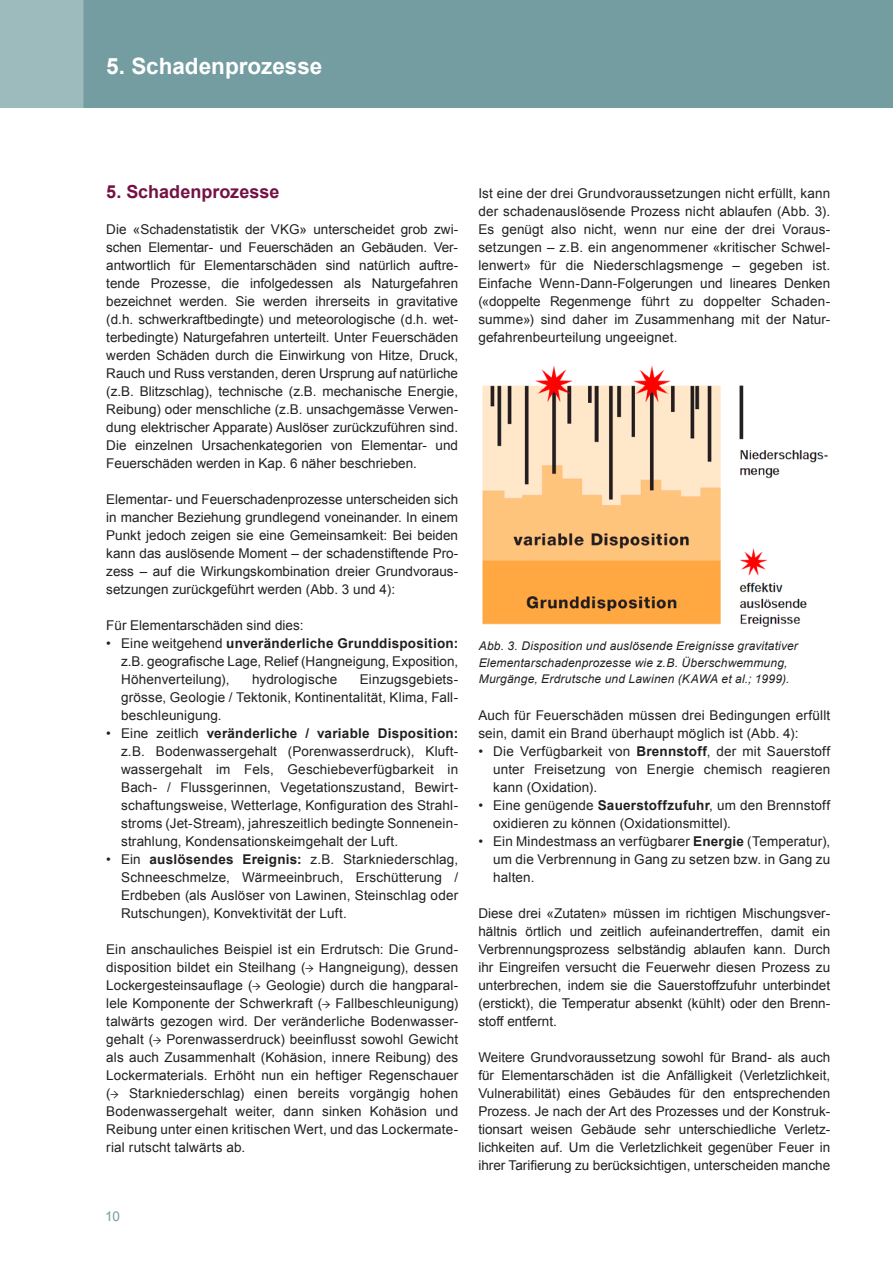
<style>
.page{position:relative;width:893px;height:1263px;background:#fff}
.page>*{position:absolute;margin:0;border:0;box-sizing:border-box;transform-origin:0 0}
.t1{font:700 22.5px "Arial";color:#fff}
.t2{font:700 18px "Arial";color:#731243}
.t3{font:13.5px/18px "Arial";letter-spacing:.01em;color:#231f20;text-align:justify}
.t4{font:13.5px "Arial";color:#749da1}
.t5{font:italic 12px/16.5px "Arial";letter-spacing:.015em;color:#231f20}
.s1{font-weight:700}
.s2{font-family:"Minion Pro"}
</style>
<div class="page">
<div style="left:83px;top:0;width:810px;height:108px;background:#749da1"></div>
<div style="left:0;top:0;width:83px;height:108px;background:#9dbabd"></div>
<img style="left:482px;top:365px;width:346px;height:261px">
<h1 class="t1" style="left:106px;top:51px;width:217px">5. Schadenprozesse</h1>
<h2 class="t2" style="left:106px;top:180px;width:175px">5. Schadenprozesse</h2>
<p class="t3" style="left:106px;top:220px;width:353px">Die «Schadenstatistik der VKG» unterscheidet grob zwi&shy;schen Elementar- und Feuerschäden an Gebäuden. Ver&shy;antwortlich für Elementarschäden sind natürlich auftre&shy;tende Prozesse, die infolgedessen als Naturgefahren bezeichnet werden. Sie werden ihrerseits in gravitative (d.h. schwerkraftbedingte) und meteorologische (d.h. wet&shy;terbedingte) Naturgefahren unterteilt. Unter Feuerschäden werden Schäden durch die Einwirkung von Hitze, Druck, Rauch und Russ verstanden, deren Ursprung auf natürliche (z.B. Blitzschlag), technische (z.B. mechanische Energie, Reibung) oder menschliche (z.B. unsachgemässe Verwen&shy;dung elektrischer Apparate) Auslöser zurückzuführen sind.<br>Die einzelnen Ursachenkategorien von Elementar- und Feuerschäden werden in Kap. 6 näher beschrieben.</p>
<p class="t3" style="left:106px;top:490px;width:353px">Elementar- und Feuerschadenprozesse unterscheiden sich in mancher Beziehung grundlegend voneinander. In einem Punkt jedoch zeigen sie eine Gemeinsamkeit: Bei beiden kann das auslösende Moment – der schadenstiftende Pro&shy;zess – auf die Wirkungskombination dreier Grundvoraus&shy;setzungen zurückgeführt werden (Abb. 3 und 4):</p>
<p class="t3" style="left:106px;top:616px;width:199px">Für Elementarschäden sind dies:</p>
<p class="t3" style="left:121px;top:634px;width:338px;text-indent:-15px">• Eine weitgehend <span class="s1">unveränderliche Grunddisposition: </span>z.B. geografische Lage, Relief (Hangneigung, Exposition, Höhenverteilung),</p>
<p class="t3" style="left:121px;top:670px;width:338px;text-indent:239px">Einzugsgebiets&shy;grösse, Geologie / Tektonik, Kontinentalität, Klima, Fall&shy;beschleunigung.</p>
<p class="t3" style="left:121px;top:724px;width:338px;text-indent:-15px">• Eine zeitlich <span class="s1">veränderliche / variable Disposition: </span>z.B. Bodenwassergehalt (Porenwasserdruck), Kluft&shy;wassergehalt im Fels, Geschiebeverfügbarkeit in Bach- / Flussgerinnen, Vegetationszustand, Bewirt&shy;schaftungsweise, Wetterlage, Konfiguration des Strahl&shy;stroms (Jet-Stream), jahreszeitlich bedingte Sonnenein&shy;strahlung, Kondensationskeimgehalt der Luft.</p>
<p class="t3" style="left:121px;top:850px;width:338px;text-indent:-15px">• Ein <span class="s1">auslösendes Ereignis:</span> z.B. Starkniederschlag, Schneeschmelze, Wärmeeinbruch, Erschütterung / Erdbeben (als Auslöser von Lawinen, Steinschlag oder Rutschungen), Konvektivität der Luft.</p>
<p class="t3" style="left:106px;top:940px;width:353px">Ein anschauliches Beispiel ist ein Erdrutsch: Die Grund&shy;disposition bildet ein Steilhang (<span class="s2">→</span> Hangneigung), dessen Lockergesteinsauflage (<span class="s2">→</span> Geologie) durch die hangparal&shy;lele Komponente der Schwerkraft (<span class="s2">→</span> Fallbeschleunigung) talwärts gezogen wird. Der veränderliche Bodenwasser&shy;gehalt (<span class="s2">→</span> Porenwasserdruck) beeinflusst sowohl Gewicht als auch Zusammenhalt (Kohäsion, innere Reibung) des Lockermaterials. Erhöht nun ein heftiger Regenschauer (<span class="s2">→</span> Starkniederschlag) einen bereits vorgängig hohen Bodenwassergehalt weiter, dann sinken Kohäsion und Reibung unter einen kritischen Wert, und das Lockermate&shy;rial rutscht talwärts ab.</p>
<p class="t3" style="left:252px;top:670px;width:87px">hydrologische</p>
<p class="t4" style="left:105px;top:1207px;width:17px">10</p>
<p class="t3" style="left:478px;top:184px;width:353px">Ist eine der drei Grundvoraussetzungen nicht erfüllt, kann der schadenauslösende Prozess nicht ablaufen (Abb. 3).<br>Es genügt also nicht, wenn nur eine der drei Voraus&shy;setzungen – z.B. ein angenommener «kritischer Schwel&shy;lenwert» für die Niederschlagsmenge – gegeben ist.<br>Einfache Wenn-Dann-Folgerungen und lineares Denken («doppelte Regenmenge führt zu doppelter Schaden&shy;summe») sind daher im Zusammenhang mit der Natur&shy;gefahrenbeurteilung ungeeignet.</p>
<p class="t5" style="left:479px;top:638px;width:321px">Abb. 3. Disposition und auslösende Ereignisse gravitativer<br>Elementarschadenprozesse wie z.B. Überschwemmung,<br>Murgänge, Erdrutsche und Lawinen (KAWA et al.; 1999).</p>
<p class="t3" style="left:478px;top:706px;width:353px">Auch für Feuerschäden müssen drei Bedingungen erfüllt sein, damit ein Brand überhaupt möglich ist (Abb. 4):</p>
<p class="t3" style="left:493px;top:742px;width:338px;text-indent:-15px">• Die Verfügbarkeit von <span class="s1">Brennstoff</span>, der mit Sauerstoff unter Freisetzung von Energie chemisch reagieren kann (Oxidation).</p>
<p class="t3" style="left:493px;top:796px;width:338px;text-indent:-15px">• Eine genügende <span class="s1">Sauerstoffzufuhr</span>, um den Brennstoff oxidieren zu können (Oxidationsmittel).</p>
<p class="t3" style="left:493px;top:832px;width:338px;text-indent:-15px">• Ein Mindestmass an verfügbarer <span class="s1">Energie</span> (Temperatur), um die Verbrennung in Gang zu setzen bzw. in Gang zu halten.</p>
<p class="t3" style="left:478px;top:904px;width:353px">Diese drei «Zutaten» müssen im richtigen Mischungsver&shy;hältnis örtlich und zeitlich aufeinandertreffen, damit ein Verbrennungsprozess selbständig ablaufen kann. Durch ihr Eingreifen versucht die Feuerwehr diesen Prozess zu unterbrechen, indem sie die Sauerstoffzufuhr unterbindet (erstickt), die Temperatur absenkt (kühlt) oder den Brenn&shy;stoff entfernt.</p>
<p class="t3" style="left:478px;top:1048px;width:353px">Weitere Grundvoraussetzung sowohl für Brand- als auch für Elementarschäden ist die Anfälligkeit (Verletzlichkeit, Vulnerabilität) eines Gebäudes für den entsprechenden Prozess. Je nach der Art des Prozesses und der Konstruk&shy;tionsart weisen Gebäude sehr unterschiedliche Verletz&shy;lichkeiten auf. Um die Verletzlichkeit gegenüber Feuer in ihrer Tarifierung zu berücksichtigen, unterscheiden manche</p>
</div>
